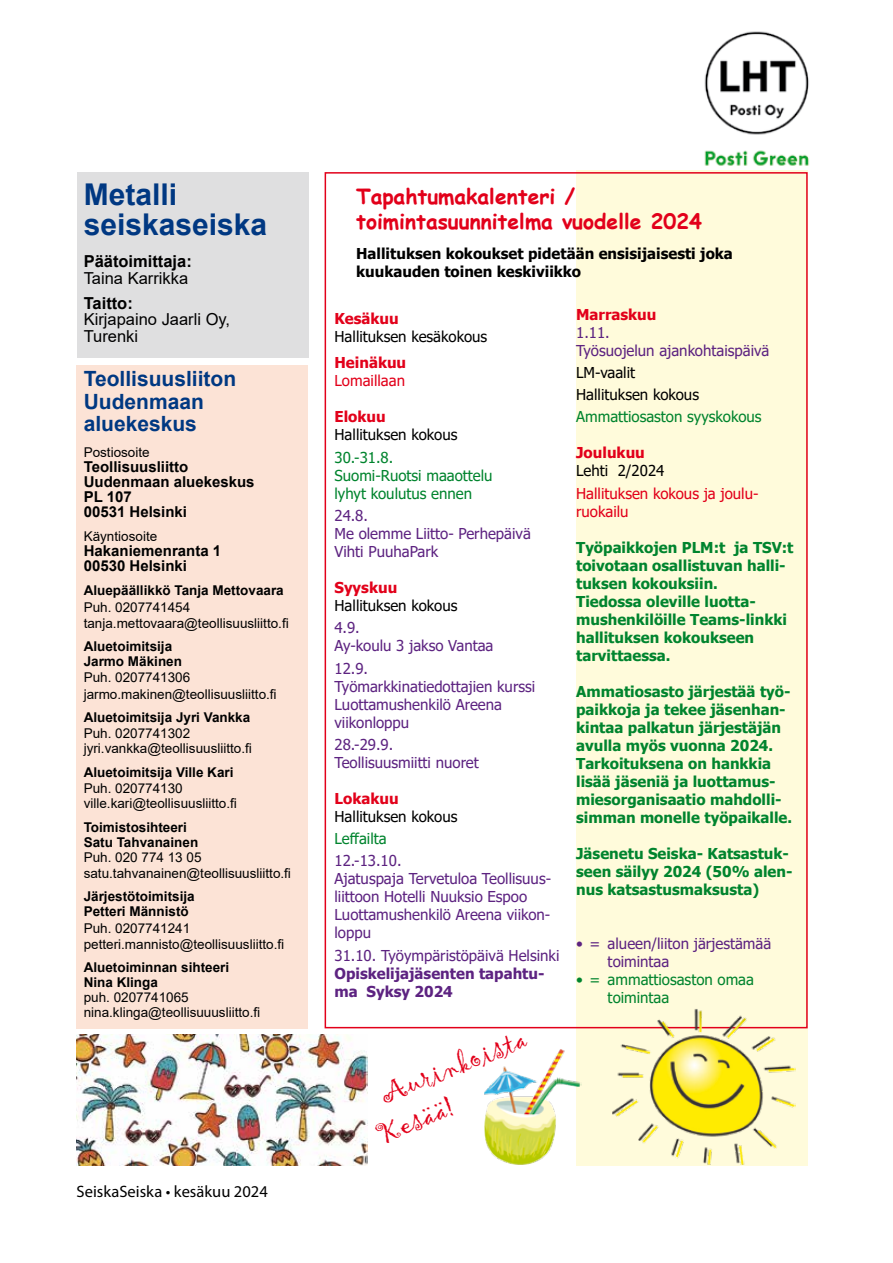
<style>
.page{position:relative;width:893px;height:1263px;background:#fff}
.page>*{position:absolute;margin:0;border:0;box-sizing:border-box;transform-origin:0 0}
.t1{font:700 30px/30px "Arial";color:#003882}
.t2{font:30px/36px "Gigi";color:#e2001a}
.t3{font:700 21px/25.2px "Comic Sans MS";color:#e2001a}
.t4{font:700 21px/22.5px "Arial";color:#003882}
.t5{font:16.5px/16.5px "Arial";color:#000}
.t6{font:16.5px "Myriad Pro";color:#000}
.t7{font:700 16.5px "Arial";color:#000}
.t8{font:700 15px/18px "Tahoma";color:#00842e}
.t9{font:15px/18px "Tahoma";color:#5d2381}
.t10{font:15px/18px "Tahoma";color:#00842e}
.t11{font:15px/22.2px "Tahoma";color:#000}
.t12{font:700 15px/15px "Arial";color:#000}
.t13{font:700 15px/18px "Tahoma";color:#000}
.t14{font:700 15px "Tahoma";color:#e2001a}
.t15{font:15px/18px "Tahoma";color:#e2001a}
.t16{font:700 15px/18px "Tahoma";color:#5d2381}
.t17{font:13.5px/16.2px "Arial";color:#000}
.t18{font:700 13.5px/15px "Arial";color:#000}
</style>
<div class="page">
<div style="left:576px;top:170px;width:232px;height:995px;background:#fffbdb"></div>
<div style="left:77px;top:365px;width:231px;height:663px;background:#fce3d6"></div>
<div style="left:77px;top:172px;width:231px;height:185px;background:#dfdfe0"></div>
<img style="left:704px;top:31px;width:105px;height:135px">
<img style="left:612px;top:1009px;width:184px;height:156px">
<img style="left:77px;top:1035px;width:290px;height:130px">
<img style="left:485px;top:1049px;width:96px;height:116px">
<h1 class="t1" style="left:84px;top:180px;width:185px">Metalli seiskaseiska</h1>
<p class="t7" style="left:84px;top:250px;width:110px">Päätoimittaja:</p>
<p class="t5" style="left:84px;top:269px;width:106px">Taina Karrikka</p>
<p class="t7" style="left:84px;top:291px;width:51px">Taitto:</p>
<p class="t5" style="left:84px;top:311px;width:148px">Kirjapaino Jaarli Oy,<br>Turenki</p>
<h2 class="t4" style="left:84px;top:368px;width:154px">Teollisuusliiton<br>Uudenmaan aluekeskus</h2>
<p class="t17" style="left:84px;top:444px;width:68px">Postiosoite</p>
<p class="t12" style="left:84px;top:460px;width:172px">Teollisuusliitto<br>Uudenmaan aluekeskus<br>PL 107<br>00531 Helsinki</p>
<p class="t17" style="left:84px;top:528px;width:75px">Käyntiosoite</p>
<p class="t12" style="left:84px;top:544px;width:139px">Hakaniemenranta 1<br>00530 Helsinki</p>
<p class="t18" style="left:84px;top:583px;width:202px">Aluepäällikkö Tanja Mettovaara</p>
<p class="t17" style="left:84px;top:599px;width:207px">Puh. 0207741454 tanja.mettovaara@teollisuusliitto.fi</p>
<p class="t18" style="left:84px;top:639px;width:100px">Aluetoimitsija<br>Jarmo Mäkinen</p>
<p class="t17" style="left:84px;top:669px;width:195px">Puh. 0207741306 jarmo.makinen@teollisuusliitto.fi</p>
<p class="t18" style="left:84px;top:710px;width:168px">Aluetoimitsija Jyri Vankka</p>
<p class="t17" style="left:84px;top:726px;width:170px;line-height:15px">Puh. 0207741302 jyri.vankka@teollisuusliitto.fi</p>
<p class="t18" style="left:84px;top:765px;width:151px">Aluetoimitsija Ville Kari</p>
<p class="t17" style="left:84px;top:781px;width:155px;line-height:15px">Puh. 020774130 ville.kari@teollisuusliitto.fi</p>
<p class="t18" style="left:84px;top:819px;width:116px">Toimistosihteeri<br>Satu Tahvanainen</p>
<p class="t17" style="left:84px;top:849px;width:209px">Puh. 020 774 13 05 satu.tahvanainen@teollisuusliitto.fi</p>
<p class="t18" style="left:84px;top:889px;width:113px">Järjestötoimitsija<br>Petteri Männistö</p>
<p class="t17" style="left:84px;top:919px;width:202px">Puh. 0207741241 petteri.mannisto@teollisuusliitto.fi</p>
<p class="t18" style="left:84px;top:960px;width:147px">Aluetoiminnan sihteeri<br>Nina Klinga</p>
<p class="t17" style="left:84px;top:990px;width:178px;line-height:15px">puh. 0207741065 nina.klinga@teollisuuusliitto.fi</p>
<p class="t6" style="left:77px;top:1181px;width:193px">SeiskaSeiska • kesäkuu 2024</p>
<h2 class="t3" style="left:356px;top:183px;width:347px">Tapahtumakalenteri / toimintasuunnitelma vuodelle 2024</h2>
<p class="t13" style="left:356px;top:245px;width:378px">Hallituksen kokoukset pidetään ensisijaisesti joka kuukauden toinen keskiviikko</p>
<p class="t14" style="left:576px;top:304px;width:82px">Marraskuu</p>
<p class="t9" style="left:576px;top:324px;width:195px">1.11.<br>Työsuojelun ajankohtaispäivä</p>
<p class="t11" style="left:576px;top:362px;width:124px">LM-vaalit<br>Hallituksen kokous</p>
<p class="t10" style="left:576px;top:409px;width:187px">Ammattiosaston syyskokous</p>
<p class="t14" style="left:576px;top:442px;width:70px">Joulukuu</p>
<p class="t11" style="left:576px;top:461px;width:90px">Lehti 2/2024</p>
<p class="t15" style="left:576px;top:485px;width:184px">Hallituksen kokous ja joulu&shy;ruokailu</p>
<p class="t8" style="left:576px;top:539px;width:219px">Työpaikkojen PLM:t ja TSV:t toivotaan osallistuvan halli&shy;tuksen kokouksiin.<br>Tiedossa oleville luotta&shy;mushenkilöille Teams-linkki hallituksen kokoukseen tarvittaessa.</p>
<p class="t8" style="left:576px;top:683px;width:218px">Ammatiosasto järjestää työ&shy;paikkoja ja tekee jäsenhan&shy;kintaa palkatun järjestäjän avulla myös vuonna 2024.<br>Tarkoituksena on hankkia lisää jäseniä ja luottamus&shy;miesorganisaatio mahdolli&shy;simman monelle työpaikalle.</p>
<p class="t8" style="left:576px;top:845px;width:218px">Jäsenetu Seiska- Katsastuk&shy;seen säilyy 2024 (50% alen&shy;nus katsastusmaksusta)</p>
<p class="t9" style="left:608px;top:935px;width:165px;text-indent:-32px">• = alueen/liiton järjestämää toimintaa</p>
<p class="t10" style="left:608px;top:971px;width:148px;text-indent:-32px">• = ammattiosaston omaa toimintaa</p>
<p class="t14" style="left:334px;top:308px;width:66px">Kesäkuu</p>
<p class="t11" style="left:334px;top:326px;width:154px">Hallituksen kesäkokous</p>
<p class="t14" style="left:334px;top:352px;width:73px">Heinäkuu</p>
<p class="t15" style="left:334px;top:373px;width:72px">Lomaillaan</p>
<p class="t14" style="left:334px;top:406px;width:53px">Elokuu</p>
<p class="t11" style="left:334px;top:425px;width:124px">Hallituksen kokous</p>
<p class="t10" style="left:334px;top:449px;width:159px">30.-31.8.<br>Suomi-Ruotsi maaottelu lyhyt koulutus ennen</p>
<p class="t9" style="left:334px;top:507px;width:198px">24.8.<br>Me olemme Liitto- Perhepäivä<br>Vihti PuuhaPark</p>
<p class="t14" style="left:334px;top:577px;width:64px">Syyskuu</p>
<p class="t11" style="left:334px;top:595px;width:124px">Hallituksen kokous</p>
<p class="t9" style="left:334px;top:620px;width:160px">4.9.<br>Ay-koulu 3 jakso Vantaa</p>
<p class="t9" style="left:334px;top:660px;width:202px">12.9.<br>Työmarkkinatiedottajien kurssi<br>Luottamushenkilö Areena viikonloppu</p>
<p class="t9" style="left:334px;top:736px;width:146px">28.-29.9.<br>Teollisuusmiitti nuoret</p>
<p class="t14" style="left:334px;top:788px;width:66px">Lokakuu</p>
<p class="t11" style="left:334px;top:806px;width:124px">Hallituksen kokous</p>
<p class="t10" style="left:334px;top:830px;width:54px">Leffailta</p>
<p class="t9" style="left:334px;top:853px;width:218px">12.-13.10.<br>Ajatuspaja Tervetuloa Teollisuus&shy;liittoon Hotelli Nuuksio Espoo<br>Luottamushenkilö Areena viikon&shy;loppu</p>
<p class="t9" style="left:334px;top:947px;width:226px">31.10. Työympäristöpäivä Helsinki</p>
<p class="t16" style="left:334px;top:965px;width:211px">Opiskelijajäsenten tapahtu&shy;ma Syksy 2024</p>
<h1 class="t2" style="left:358px;top:1087px;width:175px;text-indent:19px;rotate:-22deg">Aurinkoista<br>Kesää!</h1>
</div>
